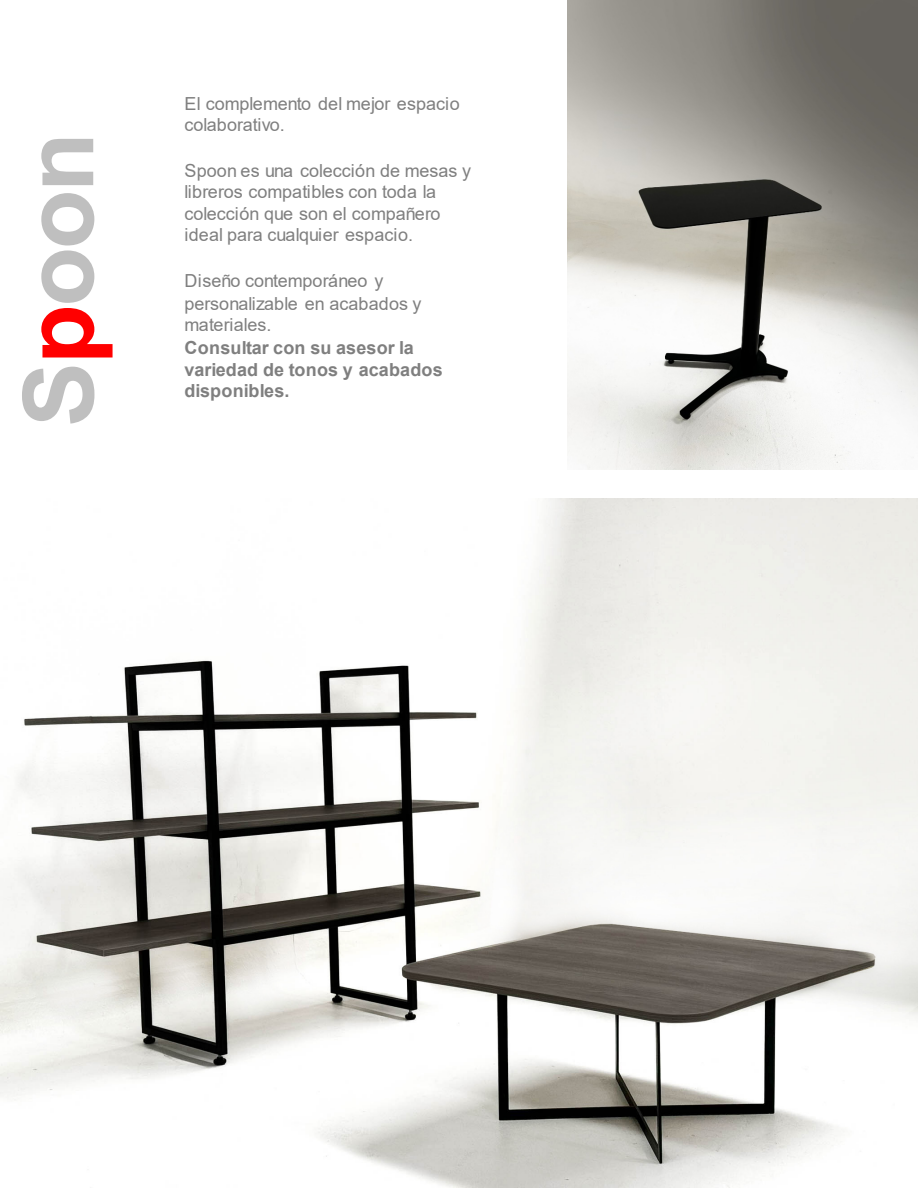
<style>
.page{position:relative;width:918px;height:1188px;background:#fff}
.page>*{position:absolute;margin:0;border:0;box-sizing:border-box;transform-origin:0 0}
.t1{font:700 97.8px "Arial";letter-spacing:-.025em;color:#bfbfbf}
.t2{font:18px/21.3px "Arial";letter-spacing:.005em;color:#7f7f7f}
.t3{font:700 18px/21.9px "Arial";letter-spacing:.005em;color:#7f7f7f}
.s1{color:#f00}
</style>
<div class="page">
<img style="left:0;top:498px;width:918px;height:690px">
<img style="left:567px;top:0;width:351px;height:469px">
<h1 class="t1" style="left:-10px;top:427px;width:296px;rotate:-90deg">S<span class="s1">p</span>oon</h1>
<p class="t2" style="left:184px;top:92px;width:277px">El complemento del mejor espacio colaborativo.</p>
<p class="t2" style="left:184px;top:160px;width:288px">Spoon es una colección de mesas y libreros compatibles con toda la colección que son el compañero ideal para cualquier espacio.</p>
<p class="t2" style="left:184px;top:270px;width:239px;line-height:21.9px">Diseño contemporáneo y personalizable en acabados y materiales.</p>
<p class="t3" style="left:184px;top:337px;width:260px">Consultar con su asesor la variedad de tonos y acabados disponibles.</p>
</div>
